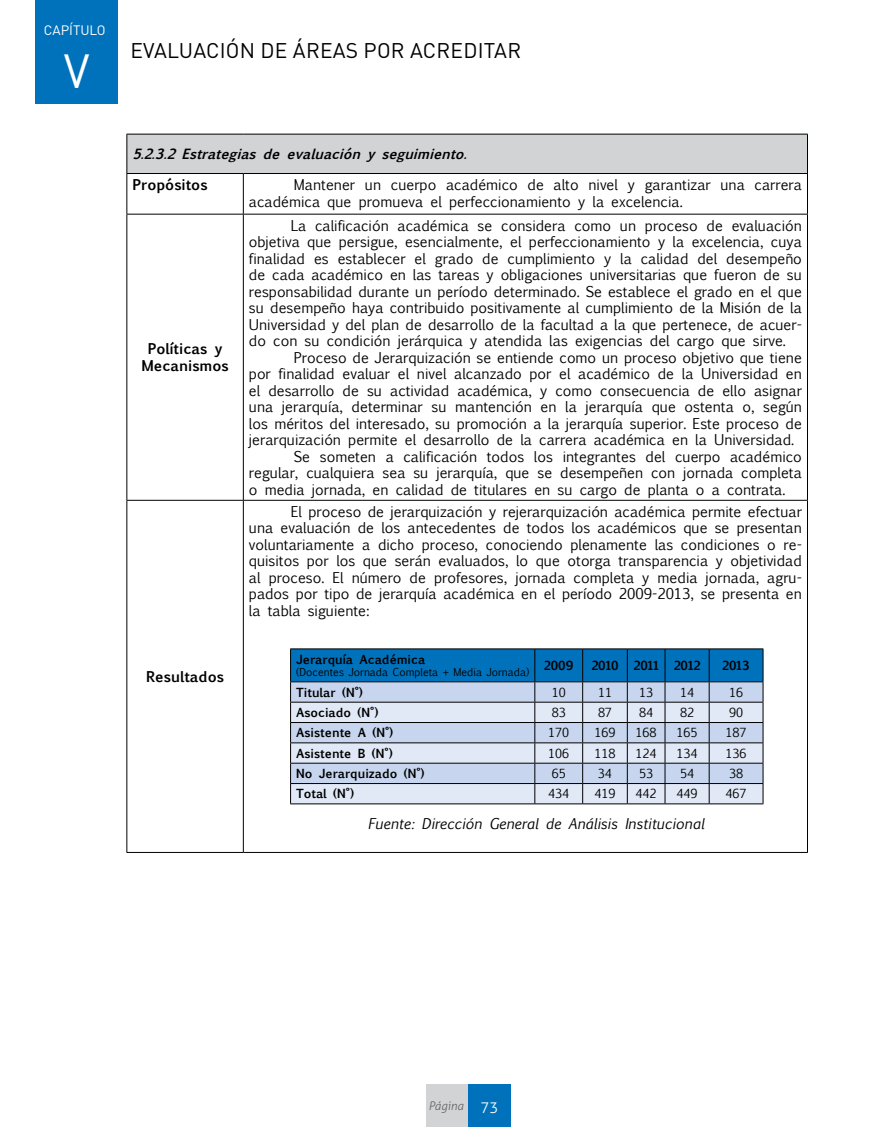
<style>
.page{position:relative;width:893px;height:1127px;background:#fff}
.page>*{position:absolute;margin:0;border:0;box-sizing:border-box;transform-origin:0 0}
.t1{font:47.25px "DIN Pro";color:#fff}
.t2{font:21px "DIN Pro";letter-spacing:.01em;color:#000}
.t3{font:14.25px/16.5px "Euphemia UCAS";color:#000;text-align:justify}
.t4{font:italic 14.25px "Euphemia UCAS";color:#000}
.t5{font:700 14.25px/16.5px "Euphemia UCAS";color:#000;text-align:center}
.t6{font:italic 700 13.5px "Euphemia UCAS";color:#000}
.t7{font:13.5px "DIN Pro";color:#fff}
.t8{font:700 12px "Euphemia UCAS";color:#000}
.t9{font:12px "Euphemia UCAS";color:#000}
.t10{font:italic 300 11.85px "Aller";color:#636466}
.t11{font:10.5px "Euphemia UCAS";color:#000}
.s1{font-style:normal;font-size:15px;color:#fff}
</style>
<div class="page">
<div style="left:426px;top:1084px;width:42px;height:43px;background:#d1d3d4"></div>
<div style="left:468px;top:1084px;width:43px;height:43px;background:#0072bc"></div>
<div style="left:127px;top:134px;width:680px;height:39px;background:#d1d3d4"></div>
<hr style="left:126px;top:134px;width:117px;height:1px;background:#000">
<hr style="left:126px;top:134px;width:1px;height:39px;background:#000">
<hr style="left:243px;top:134px;width:565px;height:1px;background:#000">
<hr style="left:807px;top:134px;width:1px;height:39px;background:#000">
<hr style="left:126px;top:173px;width:117px;height:1px;background:#000">
<hr style="left:126px;top:174px;width:1px;height:40px;background:#000">
<hr style="left:243px;top:173px;width:565px;height:1px;background:#000">
<hr style="left:243px;top:174px;width:1px;height:40px;background:#000">
<hr style="left:807px;top:174px;width:1px;height:40px;background:#000">
<hr style="left:126px;top:214px;width:117px;height:1px;background:#000">
<hr style="left:126px;top:214px;width:1px;height:286px;background:#000">
<hr style="left:243px;top:214px;width:565px;height:1px;background:#000">
<hr style="left:243px;top:214px;width:1px;height:286px;background:#000">
<hr style="left:807px;top:214px;width:1px;height:286px;background:#000">
<hr style="left:126px;top:500px;width:117px;height:1px;background:#000">
<hr style="left:126px;top:501px;width:1px;height:351px;background:#000">
<hr style="left:243px;top:500px;width:565px;height:1px;background:#000">
<hr style="left:243px;top:501px;width:1px;height:351px;background:#000">
<hr style="left:807px;top:501px;width:1px;height:351px;background:#000">
<hr style="left:126px;top:852px;width:117px;height:1px;background:#000">
<hr style="left:243px;top:852px;width:565px;height:1px;background:#000">
<div style="left:35px;top:0;width:83px;height:103px;background:#0072bc"></div>
<hr style="left:290px;top:648px;width:245px;height:1px;background:#000">
<hr style="left:535px;top:648px;width:48px;height:1px;background:#000">
<hr style="left:583px;top:648px;width:44px;height:1px;background:#000">
<hr style="left:627px;top:648px;width:38px;height:1px;background:#000">
<hr style="left:665px;top:648px;width:44px;height:1px;background:#000">
<hr style="left:709px;top:648px;width:54px;height:1px;background:#000">
<hr style="left:290px;top:803px;width:245px;height:1px;background:#000">
<hr style="left:535px;top:803px;width:48px;height:1px;background:#000">
<hr style="left:583px;top:803px;width:44px;height:1px;background:#000">
<hr style="left:627px;top:803px;width:38px;height:1px;background:#000">
<hr style="left:665px;top:803px;width:44px;height:1px;background:#000">
<hr style="left:709px;top:803px;width:54px;height:1px;background:#000">
<svg style="left:290px;top:649px;width:474px;height:154px"></svg>
<p class="t7" style="left:44px;top:21px;width:63px">CAPÍTULO</p>
<h1 class="t1" style="left:64px;top:39px;width:27px">V</h1>
<h2 class="t2" style="left:130px;top:36px;width:392px">EVALUACIÓN DE ÁREAS POR ACREDITAR</h2>
<p class="t6" style="left:132px;top:144px;width:341px">5.2.3.2 Estrategias de evaluación y seguimiento.</p>
<p class="t5" style="left:132px;top:176px;width:77px">Propósitos</p>
<p class="t3" style="left:249px;top:176px;width:554px;text-indent:45px">Mantener un cuerpo académico de alto nivel y garantizar una carrera académica que promueva el perfeccionamiento y la excelencia.</p>
<p class="t5" style="left:141px;top:341px;width:89px">Políticas y<br>Mecanismos</p>
<p class="t5" style="left:146px;top:668px;width:79px">Resultados</p>
<p class="t3" style="left:249px;top:217px;width:554px;text-indent:42px">La calificación académica se considera como un proceso de evaluación objetiva que persigue, esencialmente, el perfeccionamiento y la excelencia, cuya finalidad es establecer el grado de cumplimiento y la calidad del desempeño de cada académico en las tareas y obligaciones universitarias que fueron de su responsabilidad durante un período determinado. Se establece el grado en el que su desempeño haya contribuido positivamente al cumplimiento de la Misión de la Universidad y del plan de desarrollo de la facultad a la que pertenece, de acuer&shy;do con su condición jerárquica y atendida las exigencias del cargo que sirve.</p>
<p class="t3" style="left:294px;top:349px;width:509px">Proceso de Jerarquización se entiende como un proceso objetivo que tiene</p>
<p class="t3" style="left:249px;top:366px;width:554px">por finalidad evaluar el nivel alcanzado por el académico de la Universidad en</p>
<p class="t3" style="left:249px;top:382px;width:554px">el desarrollo de su actividad académica, y como consecuencia de ello asignar</p>
<p class="t3" style="left:249px;top:399px;width:554px">una jerarquía, determinar su mantención en la jerarquía que ostenta o, según</p>
<p class="t3" style="left:249px;top:415px;width:554px">los méritos del interesado, su promoción a la jerarquía superior. Este proceso de</p>
<p class="t3" style="left:249px;top:432px;width:547px">jerarquización permite el desarrollo de la carrera académica en la Universidad.</p>
<p class="t3" style="left:294px;top:448px;width:509px">Se someten a calificación todos los integrantes del cuerpo académico</p>
<p class="t3" style="left:249px;top:465px;width:554px">regular, cualquiera sea su jerarquía, que se desempeñen con jornada completa</p>
<p class="t3" style="left:249px;top:481px;width:538px">o media jornada, en calidad de titulares en su cargo de planta o a contrata.</p>
<p class="t3" style="left:249px;top:503px;width:554px;text-indent:42px">El proceso de jerarquización y rejerarquización académica permite efectuar una evaluación de los antecedentes de todos los académicos que se presentan voluntariamente a dicho proceso, conociendo plenamente las condiciones o re&shy;quisitos por los que serán evaluados, lo que otorga transparencia y objetividad al proceso. El número de profesores, jornada completa y media jornada, agru&shy;pados por tipo de jerarquía académica en el período 2009-2013, se presenta en la tabla siguiente:</p>
<p class="t8" style="left:296px;top:650px;width:131px">Jerarquía Académica</p>
<p class="t11" style="left:296px;top:665px;width:235px">(Docentes Jornada Completa + Media Jornada)</p>
<p class="t8" style="left:544px;top:656px;width:31px">2009</p>
<p class="t8" style="left:591px;top:656px;width:111px">2010 2011 2012</p>
<p class="t8" style="left:722px;top:656px;width:29px">2013</p>
<p class="t8" style="left:296px;top:683px;width:68px">Titular (N°)</p>
<p class="t9" style="left:552px;top:683px;width:15px">10</p>
<p class="t9" style="left:598px;top:683px;width:15px">11</p>
<p class="t9" style="left:639px;top:683px;width:15px">13</p>
<p class="t9" style="left:680px;top:683px;width:15px">14</p>
<p class="t9" style="left:729px;top:683px;width:15px">16</p>
<p class="t8" style="left:296px;top:703px;width:84px">Asociado (N°)</p>
<p class="t9" style="left:552px;top:704px;width:15px">83</p>
<p class="t9" style="left:598px;top:704px;width:15px">87</p>
<p class="t9" style="left:639px;top:704px;width:15px">84</p>
<p class="t9" style="left:680px;top:704px;width:15px">82</p>
<p class="t9" style="left:729px;top:704px;width:15px">90</p>
<p class="t8" style="left:296px;top:724px;width:99px">Asistente A (N°)</p>
<p class="t9" style="left:548px;top:724px;width:22px">170</p>
<p class="t9" style="left:594px;top:724px;width:22px">169</p>
<p class="t9" style="left:636px;top:724px;width:22px">168</p>
<p class="t9" style="left:677px;top:724px;width:22px">165</p>
<p class="t9" style="left:726px;top:724px;width:22px">187</p>
<p class="t8" style="left:296px;top:744px;width:98px">Asistente B (N°)</p>
<p class="t9" style="left:548px;top:744px;width:22px">106</p>
<p class="t9" style="left:594px;top:744px;width:22px">118</p>
<p class="t9" style="left:636px;top:744px;width:22px">124</p>
<p class="t9" style="left:677px;top:744px;width:22px">134</p>
<p class="t9" style="left:726px;top:744px;width:22px">136</p>
<p class="t8" style="left:296px;top:764px;width:130px">No Jerarquizado (N°)</p>
<p class="t9" style="left:552px;top:765px;width:15px">65</p>
<p class="t9" style="left:598px;top:765px;width:15px">34</p>
<p class="t9" style="left:639px;top:765px;width:15px">53</p>
<p class="t9" style="left:680px;top:765px;width:15px">54</p>
<p class="t9" style="left:729px;top:765px;width:15px">38</p>
<p class="t8" style="left:296px;top:785px;width:59px">Total (N°)</p>
<p class="t9" style="left:548px;top:785px;width:22px">434</p>
<p class="t9" style="left:594px;top:785px;width:22px">419</p>
<p class="t9" style="left:636px;top:785px;width:22px">442</p>
<p class="t9" style="left:676px;top:785px;width:22px">449</p>
<p class="t9" style="left:725px;top:785px;width:22px">467</p>
<p class="t4" style="left:368px;top:813px;width:338px">Fuente: Dirección General de Análisis Institucional</p>
<p class="t10" style="left:428px;top:1099px;width:72px">Página <span class="s1">73</span></p>
</div>
